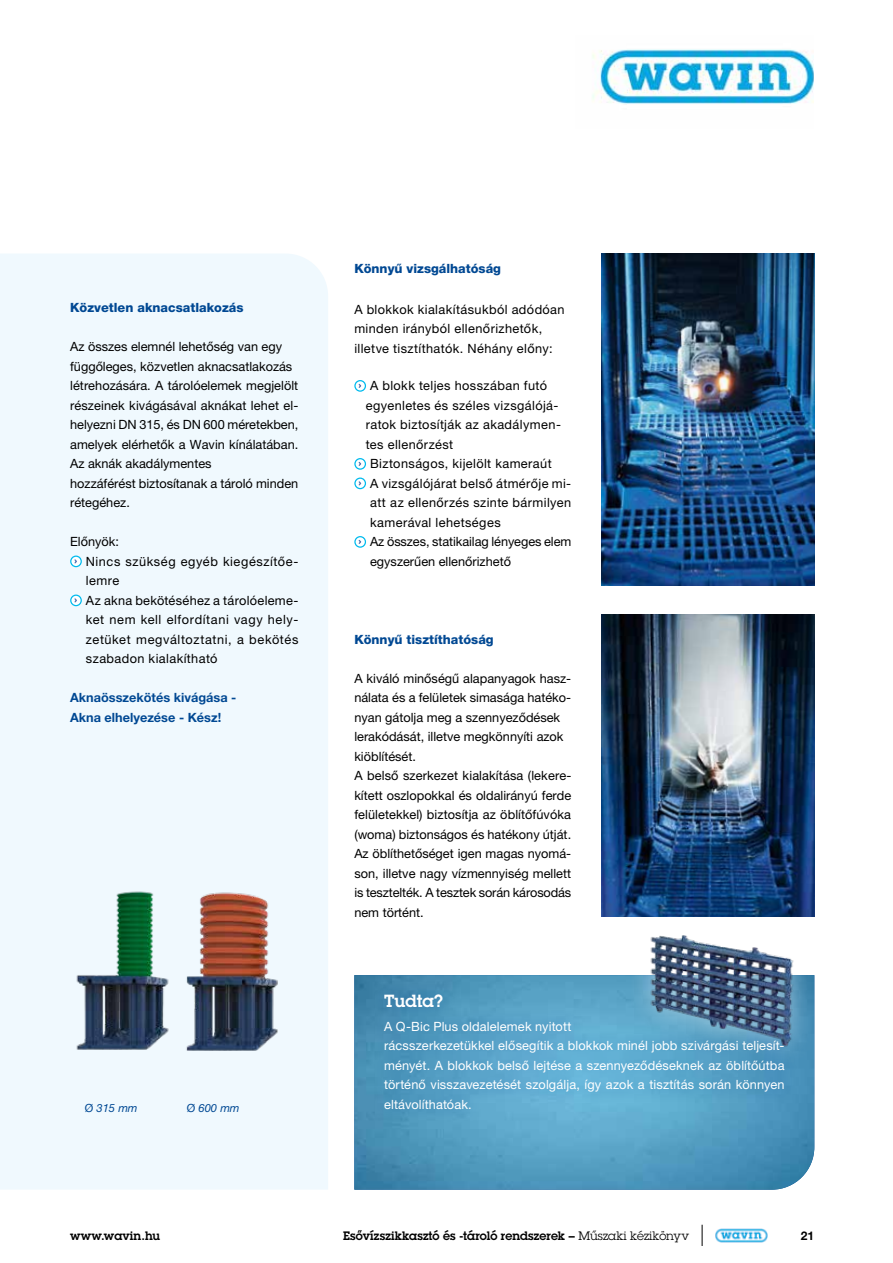
<style>
.page{position:relative;width:893px;height:1263px;background:#fff}
.page>*{position:absolute;margin:0;border:0;box-sizing:border-box;transform-origin:0 0}
.t1{font:600 17.25px "Lubalin Graph Std";letter-spacing:-.005em;color:#fff}
.t2{font:12.75px/19.5px "Helvetica Neue LT Pro";letter-spacing:.005em;color:#000}
.t3{font:12.75px/19.5px "Helvetica Neue LT Pro";letter-spacing:.03em;color:#000}
.t4{font:12.75px/19.5px "Helvetica Neue LT Pro";letter-spacing:.01em;color:#fff}
.t5{font:12.75px/19.5px "Helvetica Neue LT Pro";letter-spacing:.04em;color:#000}
.t6{font:800 12.75px "Helvetica Neue LT Pro";color:#004893}
.t7{font:700 12.75px/19.5px "Helvetica Neue LT Pro";color:#004893}
.t8{font:12.75px "Helvetica Neue LT Pro";letter-spacing:.035em;color:#000}
.t9{font:600 12px "Lubalin Graphfor Wavin";letter-spacing:.005em;color:#000}
.t10{font:600 12px "Lubalin Graph Std";letter-spacing:.01em;color:#000}
.t11{font:700 12px "Helvetica Neue LT Pro";color:#000}
.t12{font:italic 11.25px "Helvetica Neue LT Pro";color:#004893}
.s1{font-style:normal}
.s2{font-family:"Lubalin Graph Std"}
.s3{font-weight:400}
</style>
<div class="page">
<img style="left:592px;top:49px;width:221px;height:55px">
<img style="left:715px;top:1228px;width:52px;height:15px">
<img style="left:354px;top:975px;width:460px;height:215px">
<div style="left:626px;top:911px;width:192px;height:157px;background:#fff"></div>
<img style="left:629px;top:935px;width:186px;height:130px">
<div style="left:0;top:254px;width:328px;height:935px;background:#f0f9fe"></div>
<img style="left:601px;top:254px;width:213px;height:331px">
<img style="left:601px;top:614px;width:213px;height:303px">
<div style="left:354px;top:380px;width:12px;height:12px;border:1px solid #0be;border-radius:50%"></div>
<svg style="left:358px;top:383px;width:4px;height:5px"></svg>
<div style="left:354px;top:458px;width:12px;height:12px;border:1px solid #0be;border-radius:50%"></div>
<svg style="left:358px;top:461px;width:4px;height:5px"></svg>
<div style="left:354px;top:477px;width:12px;height:12px;border:1px solid #0be;border-radius:50%"></div>
<svg style="left:357px;top:481px;width:5px;height:6px"></svg>
<div style="left:354px;top:536px;width:12px;height:12px;border:1px solid #0be;border-radius:50%"></div>
<svg style="left:358px;top:539px;width:4px;height:5px"></svg>
<svg style="left:71px;top:556px;width:10px;height:11px"></svg>
<div style="left:70px;top:555px;width:12px;height:12px;border:1px solid #0be;border-radius:50%"></div>
<svg style="left:73px;top:558px;width:5px;height:7px"></svg>
<svg style="left:71px;top:595px;width:10px;height:11px"></svg>
<div style="left:70px;top:594px;width:12px;height:12px;border:1px solid #0be;border-radius:50%"></div>
<svg style="left:73px;top:597px;width:5px;height:7px"></svg>
<div style="left:371px;top:981px;width:426px;height:142px;background:#004893;opacity:.6"></div>
<img style="left:54px;top:872px;width:252px;height:206px">
<svg style="left:702px;top:1225px;width:1px;height:21px"></svg>
<p class="t6" style="left:70px;top:300px;width:175px">Közvetlen aknacsatlakozás</p>
<p class="t2" style="left:70px;top:337px;width:230px">Az összes elemnél lehetőség van egy függőleges, közvetlen aknacsatlakozás létrehozására. A tárolóelemek megjelölt részeinek kivágásával aknákat lehet el&shy;helyezni DN 315, és DN 600 méretekben, amelyek elérhetők a Wavin kínálatában.<br>Az aknák akadálymentes<br>hozzáférést biztosítanak a tároló minden rétegéhez.</p>
<p class="t5" style="left:86px;top:532px;width:214px;text-indent:-16px">Előnyök:<br>Nincs szükség egyéb kiegészítőe&shy;lemre<br>Az akna bekötéséhez a tárolóeleme&shy;ket nem kell elfordítani vagy hely&shy;zetüket megváltoztatni, a bekötés szabadon kialakítható</p>
<p class="t7" style="left:70px;top:687px;width:168px">Aknaösszekötés kivágása -<br>Akna elhelyezése - Kész!</p>
<p class="t12" style="left:85px;top:1101px;width:54px"><span class="s1">Ø</span> 315 mm</p>
<p class="t12" style="left:187px;top:1101px;width:54px"><span class="s1">Ø</span> 600 mm</p>
<p class="t6" style="left:354px;top:261px;width:148px">Könnyű vizsgálhatóság</p>
<p class="t3" style="left:354px;top:299px;width:212px">A blokkok kialakításukból adódóan minden irányból ellenőrizhetők, illetve tisztíthatók. Néhány előny:</p>
<p class="t3" style="left:370px;top:376px;width:178px">A blokk teljes hosszában futó</p>
<p class="t3" style="left:366px;top:395px;width:194px">egyenletes és széles vizsgálójá-</p>
<p class="t3" style="left:366px;top:415px;width:197px">ratok biztosítják az akadálymen-</p>
<p class="t8" style="left:366px;top:436px;width:89px">tes ellenőrzést</p>
<p class="t3" style="left:370px;top:454px;width:183px">Biztonságos, kijelölt kameraút</p>
<p class="t3" style="left:370px;top:473px;width:203px">A vizsgálójárat belső átmérője mi-</p>
<p class="t3" style="left:370px;top:493px;width:203px">att az ellenőrzés szinte bármilyen</p>
<p class="t3" style="left:370px;top:512px;width:132px">kamerával lehetséges</p>
<p class="t2" style="left:370px;top:532px;width:203px">Az összes, statikailag lényeges elem</p>
<p class="t2" style="left:370px;top:551px;width:142px">egyszerűen ellenőrizhető</p>
<p class="t6" style="left:354px;top:631px;width:141px">Könnyű tisztíthatóság</p>
<p class="t2" style="left:354px;top:668px;width:218px">A kiváló minőségű alapanyagok hasz&shy;nálata és a felületek simasága hatéko&shy;nyan gátolja meg a szennyeződések lerakódását, illetve megkönnyíti azok kiöblítését.<br>A belső szerkezet kialakítása (lekere&shy;kített oszlopokkal és oldalirányú ferde felületekkel) biztosítja az öblítőfúvóka (woma) biztonságos és hatékony útját.<br>Az öblíthetőséget igen magas nyomá&shy;son, illetve nagy vízmennyiség mellett is tesztelték. A tesztek során károsodás nem történt.</p>
<h1 class="t1" style="left:384px;top:989px;width:61px">Tudta?</h1>
<p class="t4" style="left:384px;top:1016px;width:402px">A Q-Bic Plus oldalelemek nyitott<br>rácsszerkezetükkel elősegítik a blokkok minél jobb szivárgási teljesít&shy;ményét. A blokkok belső lejtése a szennyeződéseknek az öblítőútba történő visszavezetését szolgálja, így azok a tisztítás során könnyen eltávolíthatóak.</p>
<p class="t10" style="left:70px;top:1227px;width:92px">www.wavin.hu</p>
<p class="t9" style="left:343px;top:1227px;width:348px">Esővízszikkasztó és -tároló rendszerek <span class="s2">–</span> <span class="s3">Műszaki kézikönyv</span></p>
<p class="t11" style="left:801px;top:1228px;width:15px">21</p>
</div>
